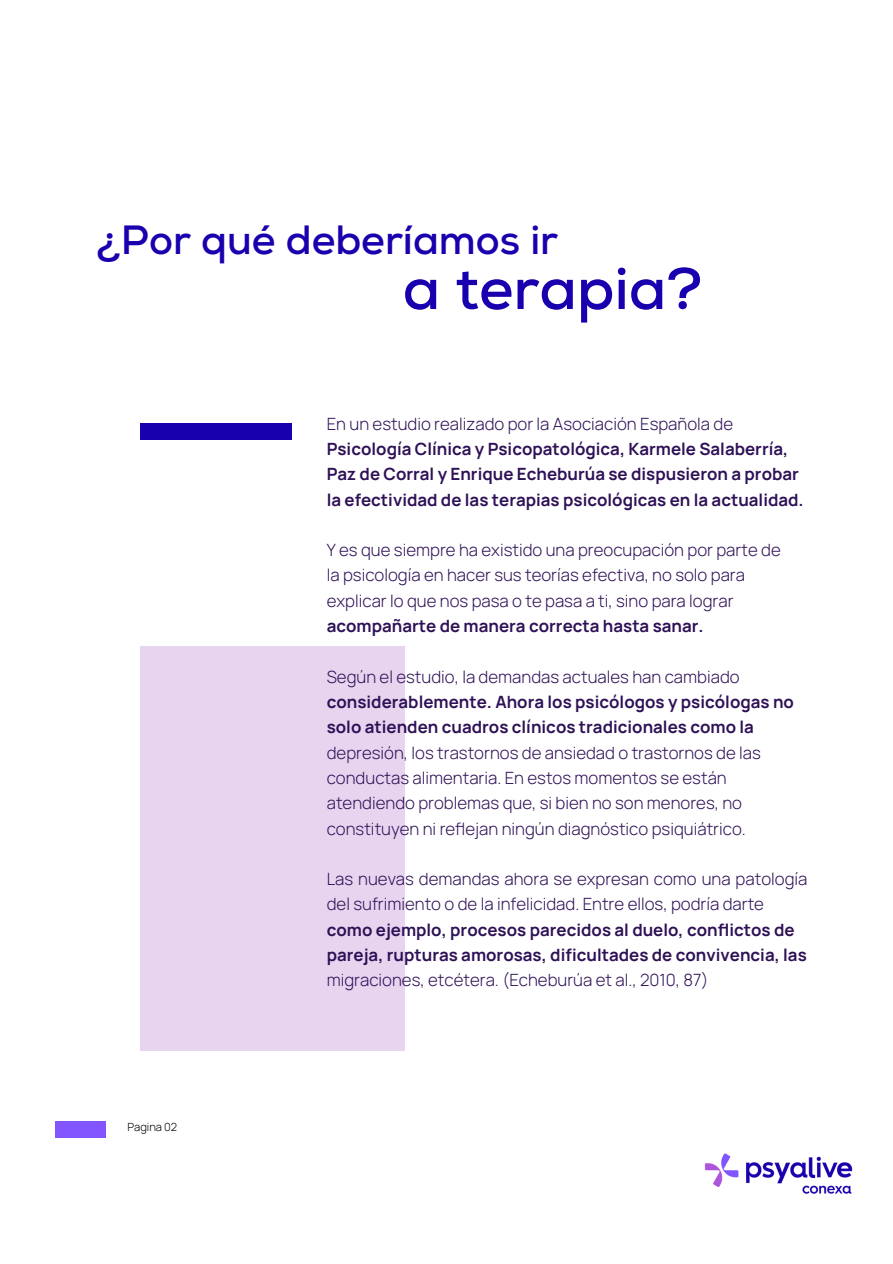
<style>
.page{position:relative;width:893px;height:1264px;background:#fff}
.page>*{position:absolute;margin:0;border:0;box-sizing:border-box;transform-origin:0 0}
.t1{font:700 58.95px "Nexa";color:#1900af}
.t2{font:700 40.8px "Nexa";color:#1900af}
.t3{font:300 16.8px/25.3px "Manrope";color:#2e1156}
.t4{font:700 16.8px/25.3px "Manrope";color:#2e1156}
.t5{font:300 11.25px "Manrope";color:#000}
</style>
<div class="page">
<div style="left:55px;top:1121px;width:51px;height:17px;background:#8255ff"></div>
<div style="left:140px;top:423px;width:151px;height:16px;background:#1900af"></div>
<div style="left:140px;top:646px;width:264px;height:404px;background:#e7d4ef"></div>
<img style="left:704px;top:1153px;width:149px;height:41px">
<h2 class="t2" style="left:96px;top:216px;width:463px">¿Por qué deberíamos ir</h2>
<h1 class="t1" style="left:402px;top:254px;width:301px">a terapia?</h1>
<p class="t5" style="left:127px;top:1118px;width:51px">Pagina 02</p>
<p class="t3" style="left:327px;top:410px;width:408px">En un estudio realizado por la Asociación Española de</p>
<p class="t4" style="left:327px;top:436px;width:478px">Psicología Clínica y Psicopatológica, Karmele Salaberría,<br>Paz de Corral y Enrique Echeburúa se dispusieron a probar la efectividad de las terapias psicológicas en la actualidad.</p>
<p class="t3" style="left:327px;top:537px;width:455px">Y es que siempre ha existido una preocupación por parte de la psicología en hacer sus teorías efectiva, no solo para explicar lo que nos pasa o te pasa a ti, sino para lograr</p>
<p class="t4" style="left:327px;top:613px;width:378px">acompañarte de manera correcta hasta sanar.</p>
<p class="t3" style="left:327px;top:663px;width:414px">Según el estudio, la demandas actuales han cambiado</p>
<p class="t4" style="left:327px;top:689px;width:469px">considerablemente. Ahora los psicólogos y psicólogas no solo atienden cuadros clínicos tradicionales como la</p>
<p class="t3" style="left:327px;top:739px;width:435px">depresión, los trastornos de ansiedad o trastornos de las conductas alimentaria. En estos momentos se están atendiendo problemas que, si bien no son menores, no constituyen ni reflejan ningún diagnóstico psiquiátrico.</p>
<p class="t3" style="left:327px;top:866px;width:482px">Las nuevas demandas ahora se expresan como una patología del sufrimiento o de la infelicidad. Entre ellos, podría darte</p>
<p class="t4" style="left:327px;top:916px;width:481px">como ejemplo, procesos parecidos al duelo, conflictos de pareja, rupturas amorosas, dificultades de convivencia, las</p>
<p class="t3" style="left:327px;top:967px;width:383px">migraciones, etcétera. (Echeburúa et al., 2010, 87)</p>
</div>
